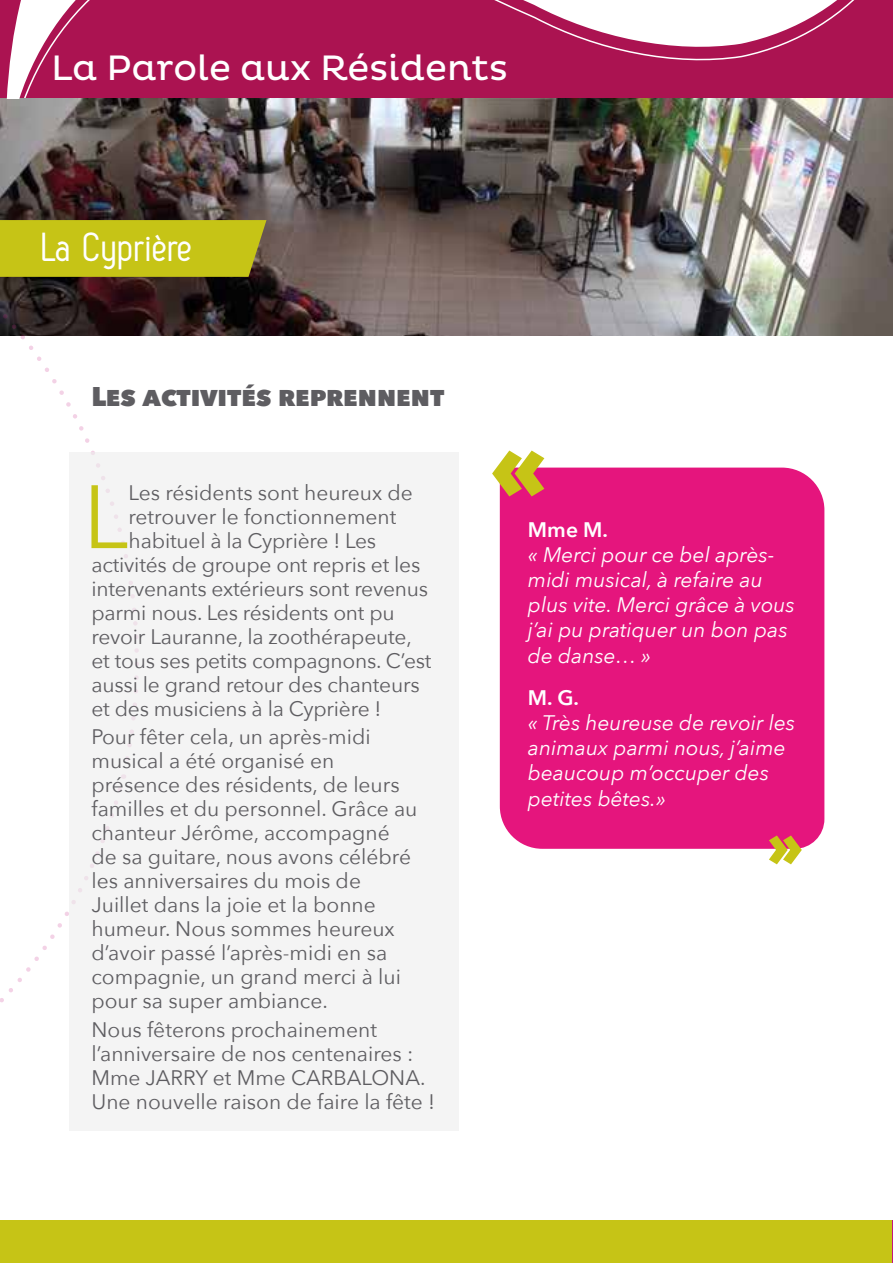
<style>
.page{position:relative;width:893px;height:1263px;background:#fff}
.page>*{position:absolute;margin:0;border:0;box-sizing:border-box;transform-origin:0 0}
.t1{font:88.8px "Avenir Next";color:#c6c416}
.t2{font:40.5px "Zag";color:#fff}
.t3{font:36px "Pluto";color:#fff}
.t4{font:800 27px "Avenir Next";color:#5e5d61}
.t5{font:21px/24px "Avenir Next";color:#5e5d61}
.t6{font:italic 21px/25.2px "Avenir Next";color:#fff}
.t7{font:600 21px "Avenir Next";color:#fff}
</style>
<div class="page">
<img style="left:0;top:97px;width:893px;height:238px">
<svg style="left:2px;top:0;width:890px;height:99px;background:#944360"></svg>
<svg style="left:3px;top:0;width:890px;height:97px;background:#b8386c"></svg>
<svg style="left:0;top:169px;width:183px;height:283px"></svg>
<svg style="left:0;top:911px;width:69px;height:92px"></svg>
<svg style="left:0;top:216px;width:266px;height:61px;background:#b9b518"></svg>
<svg style="left:892px;top:220px;width:1px;height:58px"></svg>
<div style="left:0;top:1220px;width:893px;height:43px;background:#c6c416"></div>
<hr style="left:892px;top:1220px;width:1px;height:43px;background:#c5167e">
<div style="left:69px;top:452px;width:389px;height:679px;background:#f4f4f4"></div>
<div style="left:500px;top:468px;width:324px;height:381px;background:#e5157d"></div>
<svg style="left:492px;top:450px;width:52px;height:46px"></svg>
<svg style="left:769px;top:835px;width:33px;height:29px"></svg>
<h3 class="t3" style="left:51px;top:47px;width:458px">La Parole aux Résidents</h3>
<h2 class="t2" style="left:43px;top:224px;width:154px">La Cyprière</h2>
<p class="t4" style="left:91px;top:380px;width:354px">Les activités reprennent</p>
<h1 class="t1" style="left:83px;top:442px;width:47px">L</h1>
<p class="t5" style="left:128px;top:480px;width:286px">Les résidents sont heureux de</p>
<p class="t5" style="left:128px;top:504px;width:269px">retrouver le fonctionnement</p>
<p class="t5" style="left:128px;top:528px;width:249px">habituel à la Cyprière ! Les</p>
<p class="t5" style="left:91px;top:552px;width:330px">activités de groupe ont repris et les</p>
<p class="t5" style="left:91px;top:576px;width:338px">intervenants extérieurs sont revenus</p>
<p class="t5" style="left:91px;top:600px;width:305px">parmi nous. Les résidents ont pu</p>
<p class="t5" style="left:91px;top:624px;width:322px">revoir Lauranne, la zoothérapeute,</p>
<p class="t5" style="left:91px;top:648px;width:342px">et tous ses petits compagnons. C’est</p>
<p class="t5" style="left:91px;top:672px;width:330px">aussi le grand retour des chanteurs</p>
<p class="t5" style="left:91px;top:696px;width:291px">et des musiciens à la Cyprière !</p>
<p class="t5" style="left:91px;top:724px;width:328px">Pour fêter cela, un après-midi musical a été organisé en présence des résidents, de leurs familles et du personnel. Grâce au chanteur Jérôme, accompagné de sa guitare, nous avons célébré les anniversaires du mois de<br>Juillet dans la joie et la bonne humeur. Nous sommes heureux d’avoir passé l’après-midi en sa compagnie, un grand merci à lui pour sa super ambiance.</p>
<p class="t5" style="left:91px;top:1016px;width:345px">Nous fêterons prochainement l’anniversaire de nos centenaires :<br>Mme JARRY et Mme CARBALONA.<br>Une nouvelle raison de faire la fête !</p>
<p class="t7" style="left:528px;top:511px;width:82px">Mme M.</p>
<p class="t6" style="left:528px;top:541px;width:268px">« Merci pour ce bel après&shy;midi musical, à refaire au plus vite. Merci grâce à vous j’ai pu pratiquer un bon pas de danse… »</p>
<p class="t7" style="left:528px;top:679px;width:53px">M. G.</p>
<p class="t6" style="left:528px;top:709px;width:269px">« Très heureuse de revoir les animaux parmi nous, j’aime beaucoup m’occuper des petites bêtes.»</p>
</div>
